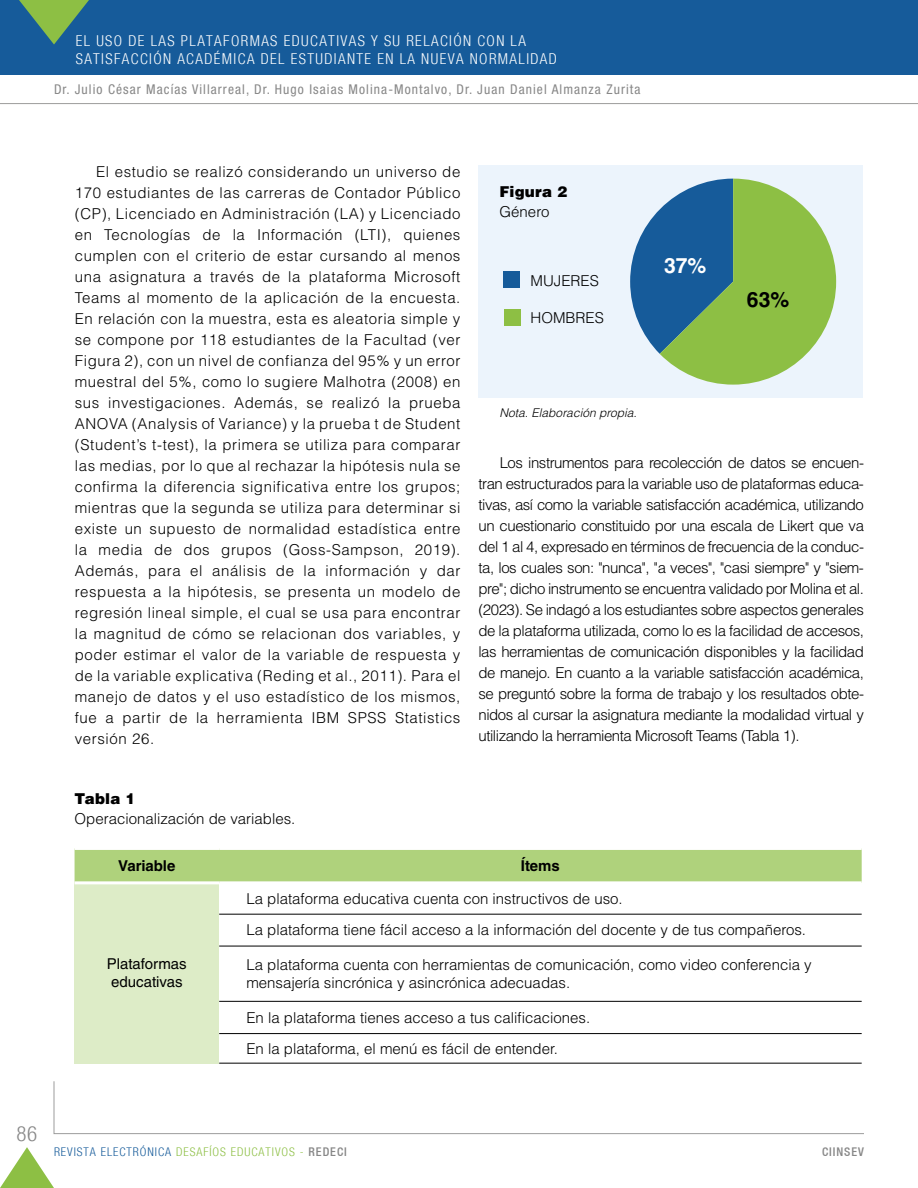
<style>
.page{position:relative;width:918px;height:1188px;background:#fff}
.page>*{position:absolute;margin:0;border:0;box-sizing:border-box;transform-origin:0 0}
.t1{font:700 21.15px "Helvetica LT Std";color:#fff}
.t2{font:700 21.15px "Helvetica LT Std";color:#000}
.t3{font:300 condensed 21px "Helvetica Neue";color:#878787}
.t4{font:300 15px/21px "Helvetica LT Std";color:#000}
.t5{font:300 condensed 15px/18px "Helvetica Neue";letter-spacing:.095em;color:#fff}
.t6{font:15px/18px "Helvetica LT Std";color:#000}
.t7{font:900 15px "Helvetica LT Std";letter-spacing:.01em;color:#000}
.t8{font:700 15px "Helvetica LT Std";color:#000}
.t9{font:condensed 13.5px "Helvetica Neue LT Std";letter-spacing:.08em;color:#878787}
.t10{font:300 condensed 12px "Helvetica Neue";letter-spacing:.08em;color:#8dbf44}
.t11{font:italic 300 12px "Helvetica LT Std";color:#000}
.t12{font:500 condensed 12px "Helvetica 67";letter-spacing:.08em;color:#878787}
.s1{color:#165b9a}
.s2{font-family:"Helvetica 67";font-weight:500;color:#878787}
</style>
<div class="page">
<div style="left:75px;top:850px;width:787px;height:31px;background:#afd27c"></div>
<div style="left:75px;top:883px;width:144px;height:180px;background:#ddecc7"></div>
<hr style="left:219px;top:946px;width:643px;height:1px;background:#000">
<hr style="left:219px;top:1001px;width:643px;height:1px;background:#000">
<hr style="left:219px;top:1033px;width:643px;height:1px;background:#000">
<hr style="left:219px;top:1063px;width:643px;height:1px;background:#000">
<hr style="left:219px;top:914px;width:643px;height:1px;background:#000">
<hr style="left:75px;top:881px;width:144px;height:3px;background:#fff">
<div style="left:478px;top:165px;width:385px;height:233px;background:#ecf4fc"></div>
<div style="left:504px;top:272px;width:16px;height:16px;background:#165b9a"></div>
<div style="left:504px;top:309px;width:17px;height:16px;background:#8dbf44"></div>
<svg style="left:630px;top:179px;width:206px;height:206px"></svg>
<hr style="left:0;top:103px;width:918px;height:1px;background:#9d9d9c">
<div style="left:0;top:0;width:918px;height:75px;background:#165b9a"></div>
<svg style="left:19px;top:0;width:70px;height:45px"></svg>
<svg style="left:53px;top:1081px;width:811px;height:53px"></svg>
<svg style="left:0;top:1147px;width:54px;height:41px"></svg>
<p class="t5" style="left:76px;top:31px;width:483px">EL USO DE LAS PLATAFORMAS EDUCATIVAS Y SU RELACIÓN CON LA<br>SATISFACCIÓN ACADÉMICA DEL ESTUDIANTE EN LA NUEVA NORMALIDAD</p>
<p class="t9" style="left:54px;top:81px;width:588px">Dr. Julio César Macías Villarreal, Dr. Hugo Isaias Molina-Montalvo, Dr. Juan Daniel Almanza Zurita</p>
<p class="t5" style="left:54px;top:32px;width:521px">IMPORTANCIA DE LA FORMACIÓN EN DESARROLLO DE HABILIDADES<br>SOCIOEMOCIONALES DESDE LA PERSPECT VA DE ESTUDIANTES DE INGENIERÍA</p>
<p class="t4" style="left:75px;top:161px;width:387px;text-align:justify;text-indent:21px">El estudio se realizó considerando un universo de 170 estudiantes de las carreras de Contador Público (CP), Licenciado en Administración (LA) y Licenciado en Tecnologías de la Información (LTI), quienes cumplen con el criterio de estar cursando al menos una asignatura a través de la plataforma Microsoft Teams al momento de la aplicación de la encuesta.<br>En relación con la muestra, esta es aleatoria simple y se compone por 118 estudiantes de la Facultad (ver Figura 2), con un nivel de confianza del 95% y un error muestral del 5%, como lo sugiere Malhotra (2008) en sus investigaciones. Además, se realizó la prueba ANOVA (Analysis of Variance) y la prueba t de Student (Student’s t-test), la primera se utiliza para comparar las medias, por lo que al rechazar la hipótesis nula se confirma la diferencia significativa entre los grupos; mientras que la segunda se utiliza para determinar si existe un supuesto de normalidad estadística entre la media de dos grupos (Goss-Sampson, 2019).<br>Además, para el análisis de la información y dar respuesta a la hipótesis, se presenta un modelo de regresión lineal simple, el cual se usa para encontrar la magnitud de cómo se relacionan dos variables, y poder estimar el valor de la variable de respuesta y de la variable explicativa (Reding et al., 2011). Para el manejo de datos y el uso estadístico de los mismos, fue a partir de la herramienta IBM SPSS Statistics versión 26.</p>
<p class="t7" style="left:500px;top:182px;width:69px">Figura 2</p>
<p class="t4" style="left:500px;top:201px;width:51px">Género</p>
<p class="t4" style="left:531px;top:270px;width:70px">MUJERES</p>
<p class="t4" style="left:531px;top:307px;width:75px">HOMBRES</p>
<h1 class="t1" style="left:664px;top:252px;width:44px">37%</h1>
<p class="t11" style="left:500px;top:405px;width:139px">Nota. Elaboración propia.</p>
<h1 class="t2" style="left:747px;top:286px;width:44px">63%</h1>
<p class="t4" style="left:478px;top:452px;width:387px;text-align:justify;text-indent:21px">Los instrumentos para recolección de datos se encuen&shy;tran estructurados para la variable uso de plataformas educa&shy;tivas, así como la variable satisfacción académica, utilizando un cuestionario constituido por una escala de Likert que va del 1 al 4, expresado en términos de frecuencia de la conduc&shy;ta, los cuales son: "nunca", "a veces", "casi siempre" y "siem&shy;pre"; dicho instrumento se encuentra validado por Molina et al. (2023). Se indagó a los estudiantes sobre aspectos generales de la plataforma utilizada, como lo es la facilidad de accesos, las herramientas de comunicación disponibles y la facilidad de manejo. En cuanto a la variable satisfacción académica, se preguntó sobre la forma de trabajo y los resultados obte&shy;nidos al cursar la asignatura mediante la modalidad virtual y utilizando la herramienta Microsoft Teams (Tabla 1).</p>
<p class="t7" style="left:75px;top:789px;width:62px">Tabla 1</p>
<p class="t4" style="left:75px;top:808px;width:222px">Operacionalización de variables.</p>
<p class="t8" style="left:118px;top:857px;width:59px">Variable</p>
<p class="t8" style="left:521px;top:857px;width:40px">Ítems</p>
<p class="t6" style="left:107px;top:955px;width:81px">Plataformas educativas</p>
<p class="t4" style="left:246px;top:883px;width:561px;line-height:31.7px">La plataforma educativa cuenta con instructivos de uso.<br>La plataforma tiene fácil acceso a la información del docente y de tus compañeros.</p>
<p class="t4" style="left:246px;top:956px;width:567px;line-height:18px">La plataforma cuenta con herramientas de comunicación, como video conferencia y mensajería sincrónica y asincrónica adecuadas.</p>
<p class="t4" style="left:246px;top:1002px;width:345px;line-height:30.9px">En la plataforma tienes acceso a tus calificaciones.<br>En la plataforma, el menú es fácil de entender.</p>
<h2 class="t3" style="left:17px;top:1121px;width:22px">86</h2>
<p class="t10" style="left:54px;top:1145px;width:294px"><span class="s1">REVISTA ELECTRÓNICA</span> DESAFÍOS EDUCATIVOS - <span class="s2">REDECI</span></p>
<p class="t12" style="left:822px;top:1144px;width:43px">CIINSEV</p>
</div>
